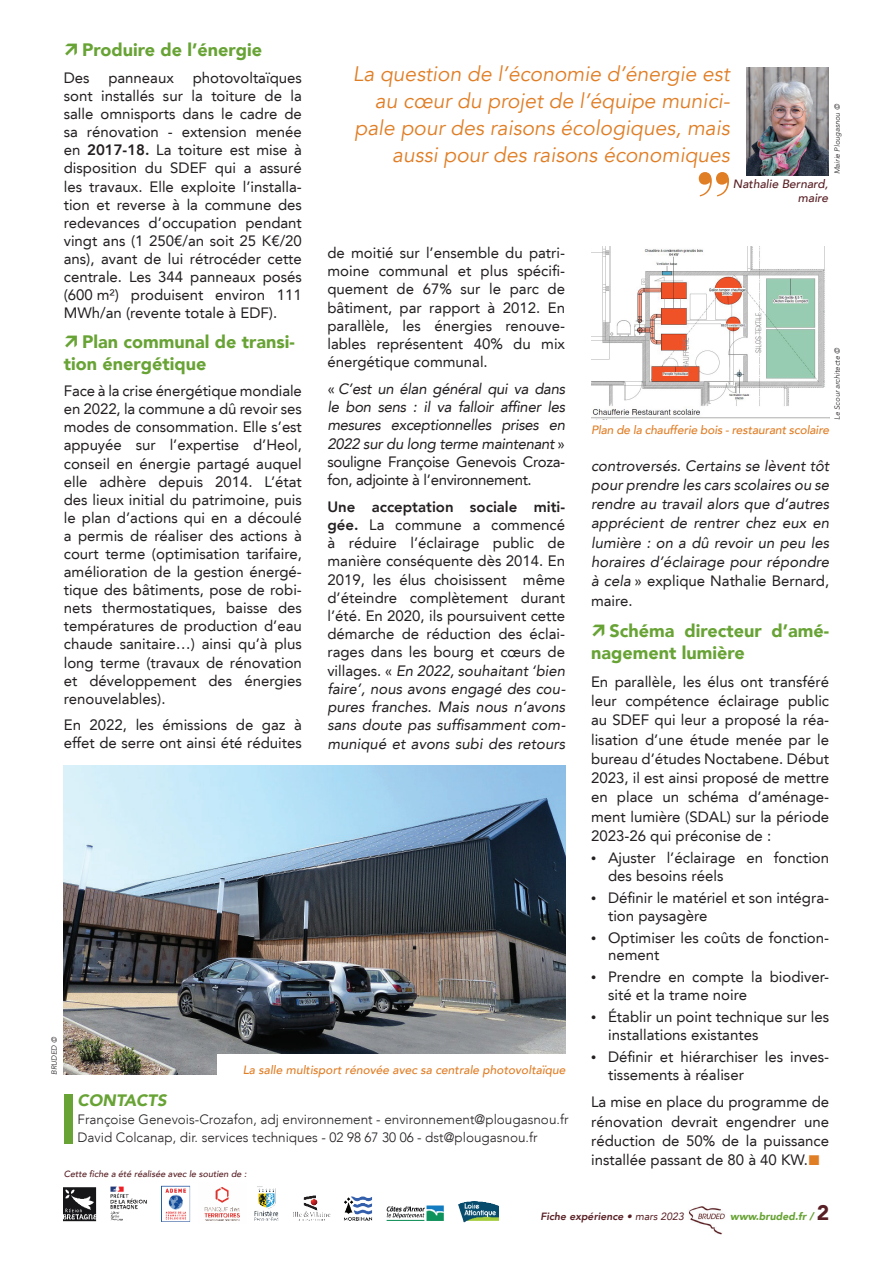
<style>
.page{position:relative;width:893px;height:1263px;background:#fff}
.page>*{position:absolute;margin:0;border:0;box-sizing:border-box;transform-origin:0 0}
.t1{font:italic 21px/27px "Avenir LT";color:#e07e26;text-align:right}
.t2{font:900 18px/21.1px "Avenir LT";color:#68a335}
.t3{font:italic 900 16.5px "Avenir LT";color:#68a335}
.t4{font:15px/18.1px "Avenir LT";color:#231f20}
.t5{font:italic 15px/19.2px "Avenir LT";letter-spacing:-.02em;color:#231f20;text-align:justify}
.t6{font:300 13.5px/18px "Avenir LT";color:#231f20}
.t7{font:italic 500 12px "Avenir LT";color:#e07e26}
.t8{font:italic 500 12px/13.5px "Avenir LT";color:#581f24;text-align:right}
.t9{font:italic 800 10.5px "Avenir LT";color:#581f24}
.t10{font:italic 900 10.5px "Avenir LT";color:#68a335}
.t11{font:italic 500 9px "Avenir LT";color:#581f24}
.t12{font:italic 300 7.5px "Avenir LT";color:#231f20}
.s1{font-weight:800}
.s2{font-style:normal}
.s3{font-style:italic}
.s4{font-family:"Myriad Pro";font-size:18px}
.s5{font-weight:400}
.s6{font-style:normal;font-size:21px;color:#581f24}
</style>
<div class="page">
<img style="left:688px;top:1206px;width:37px;height:29px">
<div style="left:64px;top:1094px;width:8px;height:49px;background:#68a335"></div>
<svg style="left:699px;top:172px;width:30px;height:24px"></svg>
<img style="left:64px;top:765px;width:502px;height:310px">
<img style="left:591px;top:247px;width:238px;height:173px">
<img style="left:746px;top:68px;width:83px;height:107px">
<div style="left:217px;top:1054px;width:360px;height:31px;background:#fff"></div>
<img style="left:64px;top:1185px;width:434px;height:38px">
<p class="t2" style="left:82px;top:39px;width:182px">Produire de l’énergie</p>
<p class="t4" style="left:64px;top:69px;width:240px;text-align:justify">Des panneaux photovoltaïques sont installés sur la toiture de la salle omnisports dans le cadre de sa rénovation - extension menée en <span class="s1">2017-18.</span> La toiture est mise à disposition du SDEF qui a assuré les travaux. Elle exploite l’installa&shy;tion et reverse à la commune des redevances d’occupation pendant vingt ans (1 250€/an soit 25 K€/20 ans), avant de lui rétrocéder cette centrale. Les 344 panneaux posés (600 m²) produisent environ 111<br>MWh/an (revente totale à EDF).</p>
<p class="t2" style="left:64px;top:331px;width:233px;text-indent:18px">Plan communal de transi&shy;tion énergétique</p>
<p class="t4" style="left:64px;top:382px;width:240px;text-align:justify">Face à la crise énergétique mondiale en 2022, la commune a dû revoir ses modes de consommation. Elle s’est appuyée sur l’expertise d’Heol, conseil en énergie partagé auquel elle adhère depuis 2014. L’état des lieux initial du patrimoine, puis le plan d’actions qui en a découlé a permis de réaliser des actions à court terme (optimisation tarifaire, amélioration de la gestion énergé&shy;tique des bâtiments, pose de robi&shy;nets thermostatiques, baisse des températures de production d’eau chaude sanitaire…) ainsi qu’à plus long terme (travaux de rénovation et développement des énergies renouvelables).</p>
<p class="t4" style="left:64px;top:716px;width:240px">En 2022, les émissions de gaz à effet de serre ont ainsi été réduites</p>
<h1 class="t1" style="left:353px;top:60px;width:378px">La question de l’économie d’énergie est au cœur du projet de l’équipe munici&shy;pale pour des raisons écologiques, mais aussi pour des raisons économiques</h1>
<p class="t12" style="left:833px;top:174px;width:72px;rotate:-90deg">Mairie Plougasnou ©</p>
<p class="t8" style="left:733px;top:177px;width:97px">Nathalie Bernard, maire</p>
<p class="t4" style="left:327px;top:244px;width:239px;text-align:justify">de moitié sur l’ensemble du patri&shy;moine communal et plus spécifi&shy;quement de 67% sur le parc de bâtiment, par rapport à 2012. En parallèle, les énergies renouve&shy;lables représentent 40% du mix énergétique communal.</p>
<p class="t5" style="left:327px;top:380px;width:239px;line-height:18.1px"><span class="s2">«</span> C’est un élan général qui va dans le bon sens : il va falloir affiner les mesures exceptionnelles prises en 2022 sur du long terme maintenant <span class="s2">» souligne Françoise Genevois Croza&shy;fon, adjointe à l’environnement.</span></p>
<p class="t4" style="left:327px;top:498px;width:240px;text-align:justify"><span class="s1">Une acceptation sociale miti&shy;gée.</span> La commune a commencé à réduire l’éclairage public de manière conséquente dès 2014. En 2019, les élus choisissent même d’éteindre complètement durant l’été. En 2020, ils poursuivent cette démarche de réduction des éclai&shy;rages dans les bourg et cœurs de villages. « <span class="s3">En 2022, souhaitant ‘bien faire’, nous avons engagé des cou&shy;pures franches. Mais nous n’avons sans doute pas suffisamment com&shy;muniqué et avons subi des retours</span></p>
<p class="t12" style="left:833px;top:420px;width:73px;rotate:-90deg">Le Scour architecte ©</p>
<p class="t7" style="left:591px;top:423px;width:240px">Plan de la chaufferie bois - restaurant scolaire</p>
<p class="t5" style="left:591px;top:456px;width:240px">controversés. Certains se lèvent tôt pour prendre les cars scolaires ou se rendre au travail alors que d’autres apprécient de rentrer chez eux en lumière : on a dû revoir un peu les horaires d’éclairage pour répondre à cela <span class="s2">» explique Nathalie Bernard, maire.</span></p>
<p class="t2" style="left:591px;top:619px;width:240px;line-height:22.2px;text-indent:18px">Schéma directeur d’amé&shy;nagement lumière</p>
<p class="t4" style="left:591px;top:672px;width:240px;line-height:19.2px;text-align:justify">En parallèle, les élus ont transféré leur compétence éclairage public au SDEF qui leur a proposé la réa&shy;lisation d’une étude menée par le bureau d’études Noctabene. Début 2023, il est ainsi proposé de mettre en place un schéma d’aménage&shy;ment lumière (SDAL) sur la période 2023-26 qui préconise de :</p>
<p class="t4" style="left:608px;top:849px;width:223px;line-height:17.7px;text-indent:-17px"><span class="s4">•</span> Ajuster l’éclairage en fonction des besoins réels</p>
<p class="t4" style="left:608px;top:889px;width:223px;line-height:17.7px;text-indent:-17px"><span class="s4">•</span> Définir le matériel et son intégra&shy;tion paysagère</p>
<p class="t4" style="left:608px;top:928px;width:223px;line-height:17.7px;text-indent:-17px"><span class="s4">•</span> Optimiser les coûts de fonction&shy;nement</p>
<p class="t4" style="left:608px;top:968px;width:223px;line-height:17.7px;text-indent:-17px"><span class="s4">•</span> Prendre en compte la biodiver&shy;sité et la trame noire</p>
<p class="t4" style="left:608px;top:1008px;width:223px;line-height:17.7px;text-indent:-17px"><span class="s4">•</span> Établir un point technique sur les installations existantes</p>
<p class="t4" style="left:608px;top:1048px;width:223px;line-height:17.7px;text-indent:-17px"><span class="s4">•</span> Définir et hiérarchiser les inves&shy;tissements à réaliser</p>
<p class="t4" style="left:591px;top:1093px;width:240px;line-height:19.2px;text-align:justify">La mise en place du programme de rénovation devrait engendrer une réduction de 50% de la puissance installée passant de 80 à 40 KW.</p>
<p class="t12" style="left:50px;top:1075px;width:40px;rotate:-90deg">BRUDED ©</p>
<p class="t7" style="left:243px;top:1063px;width:324px">La salle multisport rénovée avec sa centrale photovoltaïque</p>
<p class="t3" style="left:78px;top:1090px;width:90px">CONTACTS</p>
<p class="t6" style="left:78px;top:1111px;width:492px">Françoise Genevois-Crozafon, adj environnement - environnement@plougasnou.fr<br>David Colcanap, dir. services techniques - 02 98 67 30 06 - dst@plougasnou.fr</p>
<p class="t11" style="left:64px;top:1169px;width:184px">Cette fiche a été réalisée avec le soutien de :</p>
<p class="t9" style="left:540px;top:1210px;width:145px">Fiche expérience • <span class="s5">mars 2023</span></p>
<p class="t10" style="left:730px;top:1210px;width:100px">www.bruded.fr / <span class="s6">2</span></p>
</div>
